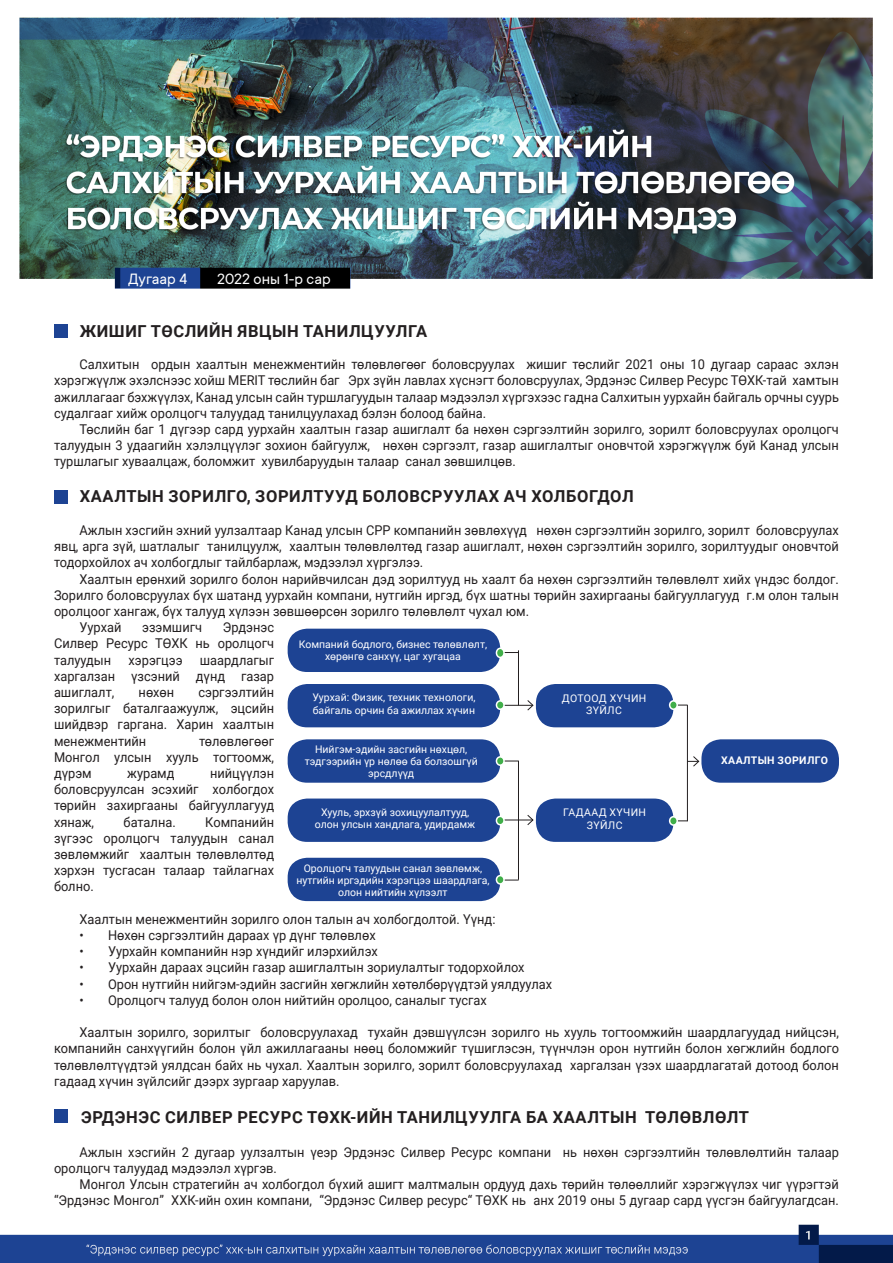
<style>
.page{position:relative;width:893px;height:1263px;background:#fff}
.page>*{position:absolute;margin:0;border:0;box-sizing:border-box;transform-origin:0 0}
.t1{font:700 16.5px "Roboto";letter-spacing:.035em;color:#231f20}
.t2{font:16.5px "TT Commons";color:#fff}
.t3{font:13.5px/16.2px "Roboto";color:#231f20;text-align:justify;scale:.95 1}
.t4{font:10.5px/12px "Roboto";color:#fff;text-align:center}
.t5{font:10.5px/12.6px "Roboto";letter-spacing:.035em;color:#fff;text-align:center}
.t6{font:700 10.5px "Roboto";letter-spacing:.035em;color:#fff}
</style>
<div class="page">
<img style="left:0;top:17px;width:893px;height:1246px">
<div style="left:54px;top:324px;width:13px;height:14px;background:#1d4393"></div>
<div style="left:54px;top:491px;width:13px;height:13px;background:#1d4393"></div>
<div style="left:288px;top:629px;width:212px;height:43px;background:#1d4393;border-radius:20px"></div>
<div style="left:536px;top:684px;width:137px;height:43px;background:#1d4393;border-radius:20px"></div>
<div style="left:536px;top:798px;width:137px;height:44px;background:#1d4393;border-radius:20px"></div>
<div style="left:701px;top:739px;width:138px;height:44px;background:#1d4393;border-radius:20px"></div>
<div style="left:288px;top:684px;width:212px;height:43px;background:#1d4393;border-radius:20px"></div>
<div style="left:288px;top:739px;width:212px;height:44px;background:#1d4393;border-radius:20px"></div>
<div style="left:288px;top:798px;width:212px;height:44px;background:#1d4393;border-radius:20px"></div>
<div style="left:288px;top:858px;width:212px;height:43px;background:#1d4393;border-radius:20px"></div>
<hr style="left:518px;top:650px;width:1px;height:55px;background:#231f20">
<hr style="left:518px;top:761px;width:1px;height:119px;background:#231f20">
<hr style="left:687px;top:705px;width:1px;height:116px;background:#231f20">
<svg style="left:505px;top:652px;width:13px;height:1px"></svg>
<hr style="left:500px;top:705px;width:33px;height:1px;background:#231f20">
<svg style="left:527px;top:699px;width:7px;height:12px"></svg>
<svg style="left:687px;top:755px;width:13px;height:12px"></svg>
<svg style="left:505px;top:761px;width:13px;height:1px"></svg>
<hr style="left:500px;top:820px;width:33px;height:1px;background:#231f20">
<svg style="left:527px;top:814px;width:7px;height:12px"></svg>
<svg style="left:505px;top:880px;width:14px;height:1px"></svg>
<div style="left:496px;top:648px;width:8px;height:9px;background:#40ae49;border-radius:50%"></div>
<div style="left:496px;top:647px;width:9px;height:11px;border:2px solid #fff;border-radius:50%"></div>
<div style="left:496px;top:701px;width:8px;height:8px;background:#40ae49;border-radius:50%"></div>
<div style="left:496px;top:700px;width:9px;height:10px;border:2px solid #fff;border-radius:50%"></div>
<div style="left:496px;top:757px;width:8px;height:8px;background:#40ae49;border-radius:50%"></div>
<div style="left:496px;top:756px;width:9px;height:10px;border:2px solid #fff;border-radius:50%"></div>
<div style="left:496px;top:816px;width:8px;height:9px;background:#40ae49;border-radius:50%"></div>
<div style="left:496px;top:816px;width:9px;height:9px;border:2px solid #fff;border-radius:50%"></div>
<div style="left:496px;top:875px;width:8px;height:9px;background:#40ae49;border-radius:50%"></div>
<div style="left:496px;top:875px;width:9px;height:10px;border:2px solid #fff;border-radius:50%"></div>
<div style="left:670px;top:817px;width:7px;height:8px;background:#40ae49;border-radius:50%"></div>
<div style="left:669px;top:816px;width:9px;height:10px;border:2px solid #fff;border-radius:50%"></div>
<div style="left:670px;top:701px;width:7px;height:8px;background:#40ae49;border-radius:50%"></div>
<div style="left:669px;top:700px;width:9px;height:10px;border:2px solid #fff;border-radius:50%"></div>
<div style="left:54px;top:1109px;width:13px;height:13px;background:#1d4393"></div>
<p class="t2" style="left:129px;top:268px;width:60px">Дугаар 4</p>
<p class="t2" style="left:217px;top:268px;width:115px">2022 оны 1-р сар</p>
<p class="t1" style="left:80px;top:319px;width:349px">ЖИШИГ ТӨСЛИЙН ЯВЦЫН ТАНИЛЦУУЛГА</p>
<p class="t3" style="left:54px;top:356px;width:828px;text-indent:26px">Салхитын ордын хаалтын менежментийн төлөвлөгөөг боловсруулах жишиг төслийг 2021 оны 10 дугаар сараас эхлэн хэрэгжүүлж эхэлснээс хойш MERIT төслийн баг Эрх зүйн лавлах хүснэгт боловсруулах, Эрдэнэс Силвер Ресурс ТӨХК-тай хамтын ажиллагааг бэхжүүлэх, Канад улсын сайн туршлагуудын талаар мэдээлэл хүргэхээс гадна Салхитын уурхайн байгаль орчны суурь судалгааг хийж оролцогч талуудад танилцуулахад бэлэн болоод байна.</p>
<p class="t3" style="left:54px;top:421px;width:828px;text-indent:26px">Төслийн баг 1 дүгээр сард уурхайн хаалтын газар ашиглалт ба нөхөн сэргээлтийн зорилго, зорилт боловсруулах оролцогч талуудын 3 удаагийн хэлэлцүүлэг зохион байгуулж, нөхөн сэргээлт, газар ашиглалтыг оновчтой хэрэгжүүлж буй Канад улсын туршлагыг хуваалцаж, боломжит хувилбаруудын талаар санал зөвшилцөв.</p>
<p class="t1" style="left:80px;top:485px;width:555px">ХААЛТЫН ЗОРИЛГО, ЗОРИЛТУУД БОЛОВСРУУЛАХ АЧ ХОЛБОГДОЛ</p>
<p class="t3" style="left:54px;top:521px;width:828px;text-indent:26px">Ажлын хэсгийн эхний уулзалтаар Канад улсын CPP компанийн зөвлөхүүд нөхөн сэргээлтийн зорилго, зорилт боловсруулах явц, арга зүй, шатлалыг танилцуулж, хаалтын төлөвлөлтөд газар ашиглалт, нөхөн сэргээлтийн зорилго, зорилтуудыг оновчтой тодорхойлох ач холбогдлыг тайлбарлаж, мэдээлэл хүргэлээ.</p>
<p class="t3" style="left:54px;top:570px;width:828px;text-indent:26px">Хаалтын ерөнхий зорилго болон нарийвчилсан дэд зорилтууд нь хаалт ба нөхөн сэргээлтийн төлөвлөлт хийх үндэс болдог.<br>Зорилго боловсруулах бүх шатанд уурхайн компани, нутгийн иргэд, бүх шатны төрийн захиргааны байгууллагууд г.м олон талын оролцоог хангаж, бүх талууд хүлээн зөвшөөрсөн зорилго төлөвлөлт чухал юм.</p>
<p class="t3" style="left:80px;top:619px;width:46px">Уурхай</p>
<p class="t3" style="left:142px;top:619px;width:65px">эзэмшигч</p>
<p class="t3" style="left:54px;top:619px;width:233px;text-indent:169px">Эрдэнэс Силвер Ресурс ТӨХК нь оролцогч талуудын</p>
<p class="t4" style="left:299px;top:637px;width:190px;line-height:12.6px">Компаний бодлого, бизнес төлөвлөлт, хөрөнгө санхүү, цаг хугацаа</p>
<p class="t3" style="left:54px;top:651px;width:233px;text-indent:146px">шаардлагыг харгалзан үзсэний дүнд газар ашиглалт,</p>
<p class="t3" style="left:129px;top:651px;width:58px">хэрэгцээ</p>
<p class="t3" style="left:54px;top:683px;width:233px;text-indent:144px">сэргээлтийн зорилгыг баталгаажуулж, эцсийн шийдвэр гаргана. Харин хаалтын менежментийн</p>
<p class="t3" style="left:139px;top:683px;width:39px">нөхөн</p>
<p class="t4" style="left:312px;top:691px;width:165px">Уурхай: Физик, техник технологи,</p>
<p class="t4" style="left:313px;top:704px;width:164px">байгаль орчин ба ажиллах хүчин</p>
<p class="t4" style="left:305px;top:743px;width:175px">Нийгэм-эдийн засгийн нөхцөл, тэдгээрийн үр нөлөө ба болзошгүй эрсдлүүд</p>
<p class="t4" style="left:315px;top:805px;width:162px;line-height:12.6px">Хууль, эрхзүй зохицуулалтууд, олон улсын хандлага, удирдамж</p>
<p class="t4" style="left:296px;top:861px;width:195px">Оролцогч талуудын санал зөвлөмж, нутгийн иргэдийн хэрэгцээ шаардлага, олон нийтийн хүлээлт</p>
<p class="t5" style="left:562px;top:691px;width:86px">ДОТООД ХҮЧИН<br>ЗҮЙЛС</p>
<p class="t3" style="left:54px;top:732px;width:233px;text-indent:145px">төлөвлөгөөг Монгол улсын хууль тогтоомж, дүрэм</p>
<p class="t6" style="left:721px;top:753px;width:108px">ХААЛТЫН ЗОРИЛГО</p>
<p class="t3" style="left:54px;top:764px;width:233px;text-indent:156px">нийцүүлэн боловсруулсан эсэхийг холбогдох төрийн захиргааны байгууллагууд хянаж,</p>
<p class="t3" style="left:127px;top:764px;width:51px">журамд</p>
<p class="t5" style="left:563px;top:806px;width:84px">ГАДААД ХҮЧИН<br>ЗҮЙЛС</p>
<p class="t3" style="left:124px;top:813px;width:56px">батална.</p>
<p class="t3" style="left:54px;top:813px;width:233px;text-indent:151px">Компанийн зүгээс оролцогч талуудын санал зөвлөмжийг хаалтын төлөвлөлтөд хэрхэн тусгасан талаар тайлагнах болно.</p>
<p class="t3" style="left:80px;top:910px;width:439px">Хаалтын менежментийн зорилго олон талын ач холбогдолтой. Үүнд:</p>
<p class="t3" style="left:80px;top:926px;width:313px">• Нөхөн сэргээлтийн дараах үр дүнг төлөвлөх</p>
<p class="t3" style="left:80px;top:943px;width:316px">• Уурхайн компанийн нэр хүндийг илэрхийлэх</p>
<p class="t3" style="left:80px;top:959px;width:470px">• Уурхайн дараах эцсийн газар ашиглалтын зориулалтыг тодорхойлох</p>
<p class="t3" style="left:80px;top:975px;width:499px">• Орон нутгийн нийгэм-эдийн засгийн хөгжлийн хөтөлбөрүүдтэй уялдуулах</p>
<p class="t3" style="left:80px;top:991px;width:430px">• Оролцогч талууд болон олон нийтийн оролцоо, саналыг тусгах</p>
<p class="t3" style="left:54px;top:1024px;width:828px;text-indent:26px">Хаалтын зорилго, зорилтыг боловсруулахад тухайн дэвшүүлсэн зорилго нь хууль тогтоомжийн шаардлагуудад нийцсэн, компанийн санхүүгийн болон үйл ажиллагааны нөөц боломжийг түшиглэсэн, түүнчлэн орон нутгийн болон хөгжлийн бодлого төлөвлөлтүүдтэй уялдсан байх нь чухал. Хаалтын зорилго, зорилт боловсруулахад харгалзан үзэх шаардлагатай дотоод болон гадаад хүчин зүйлсийг дээрх зургаар харуулав.</p>
<p class="t1" style="left:81px;top:1105px;width:669px">ЭРДЭНЭС СИЛВЕР РЕСУРС ТӨХК-ИЙН ТАНИЛЦУУЛГА БА ХААЛТЫН ТӨЛӨВЛӨЛТ</p>
<p class="t3" style="left:54px;top:1143px;width:828px;text-indent:26px">Ажлын хэсгийн 2 дугаар уулзалтын үеэр Эрдэнэс Силвер Ресурс компани нь нөхөн сэргээлтийн төлөвлөлтийн талаар оролцогч талуудад мэдээлэл хүргэв.</p>
<p class="t3" style="left:54px;top:1176px;width:828px;text-align:right">Монгол Улсын стратегийн ач холбогдол бүхий ашигт малтмалын ордууд дахь төрийн төлөөллийг хэрэгжүүлэх чиг үүрэгтэй “Эрдэнэс Монгол” ХХК-ийн охин компани, “Эрдэнэс Силвер ресурс“ ТӨХК нь анх 2019 оны 5 дугаар сард үүсгэн байгуулагдсан.</p>
</div>
